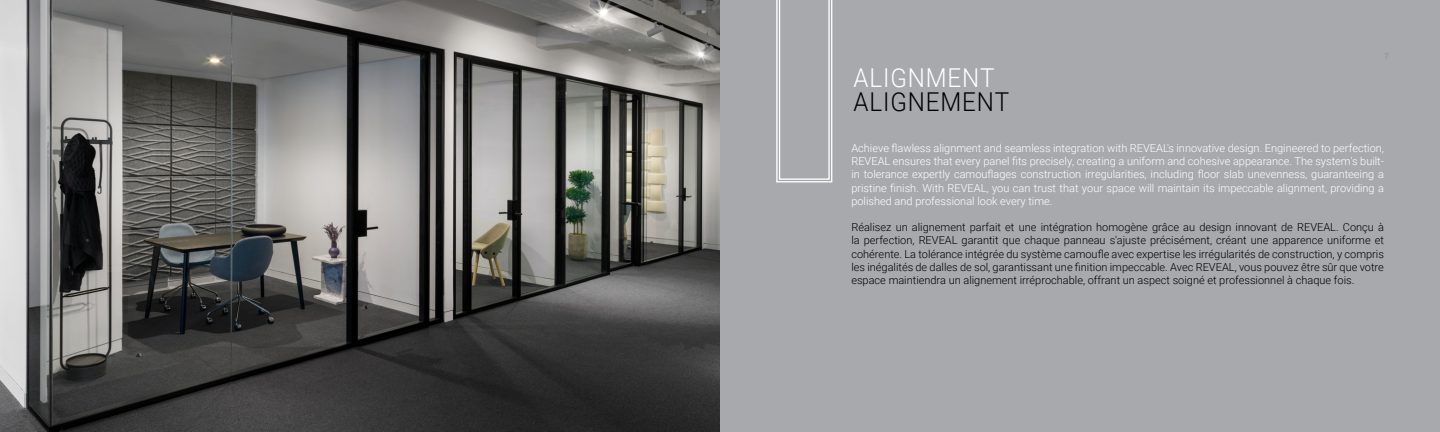
<style>
.page{position:relative;width:1440px;height:432px;background:#fff}
.page>*{position:absolute;margin:0;border:0;box-sizing:border-box;transform-origin:0 0}
.t1{font:300 26px "Roboto";letter-spacing:.035em;color:#000;scale:.93 1}
.t2{font:300 26px "Roboto";letter-spacing:.035em;color:#fff;scale:.93 1}
.t3{font:300 11px/13.2px "Roboto";color:#000;text-align:justify}
.t4{font:300 11px/13.2px "Roboto";color:#fff;text-align:justify}
</style>
<div class="page">
<div style="left:721px;top:0;width:719px;height:432px;background:#a7a9ac"></div>
<svg style="left:776px;top:0;width:57px;height:183px"></svg>
<img style="left:0;top:0;width:720px;height:432px">
<h1 class="t2" style="left:854px;top:60px;width:153px">ALIGNMENT</h1>
<h1 class="t1" style="left:854px;top:83px;width:169px">ALIGNEMENT</h1>
<p class="t4" style="left:851px;top:141px;width:534px">Achieve flawless alignment and seamless integration with REVEAL's innovative design. Engineered to perfection, REVEAL ensures that every panel fits precisely, creating a uniform and cohesive appearance. The system's built&shy;in tolerance expertly camouflages construction irregularities, including floor slab unevenness, guaranteeing a pristine finish. With REVEAL, you can trust that your space will maintain its impeccable alignment, providing a polished and professional look every time.</p>
<p class="t3" style="left:851px;top:220px;width:534px">Réalisez un alignement parfait et une intégration homogène grâce au design innovant de REVEAL. Conçu à la perfection, REVEAL garantit que chaque panneau s'ajuste précisément, créant une apparence uniforme et cohérente. La tolérance intégrée du système camoufle avec expertise les irrégularités de construction, y compris les inégalités de dalles de sol, garantissant une finition impeccable. Avec REVEAL, vous pouvez être sûr que votre espace maintiendra un alignement irréprochable, offrant un aspect soigné et professionnel à chaque fois.</p>
</div>
